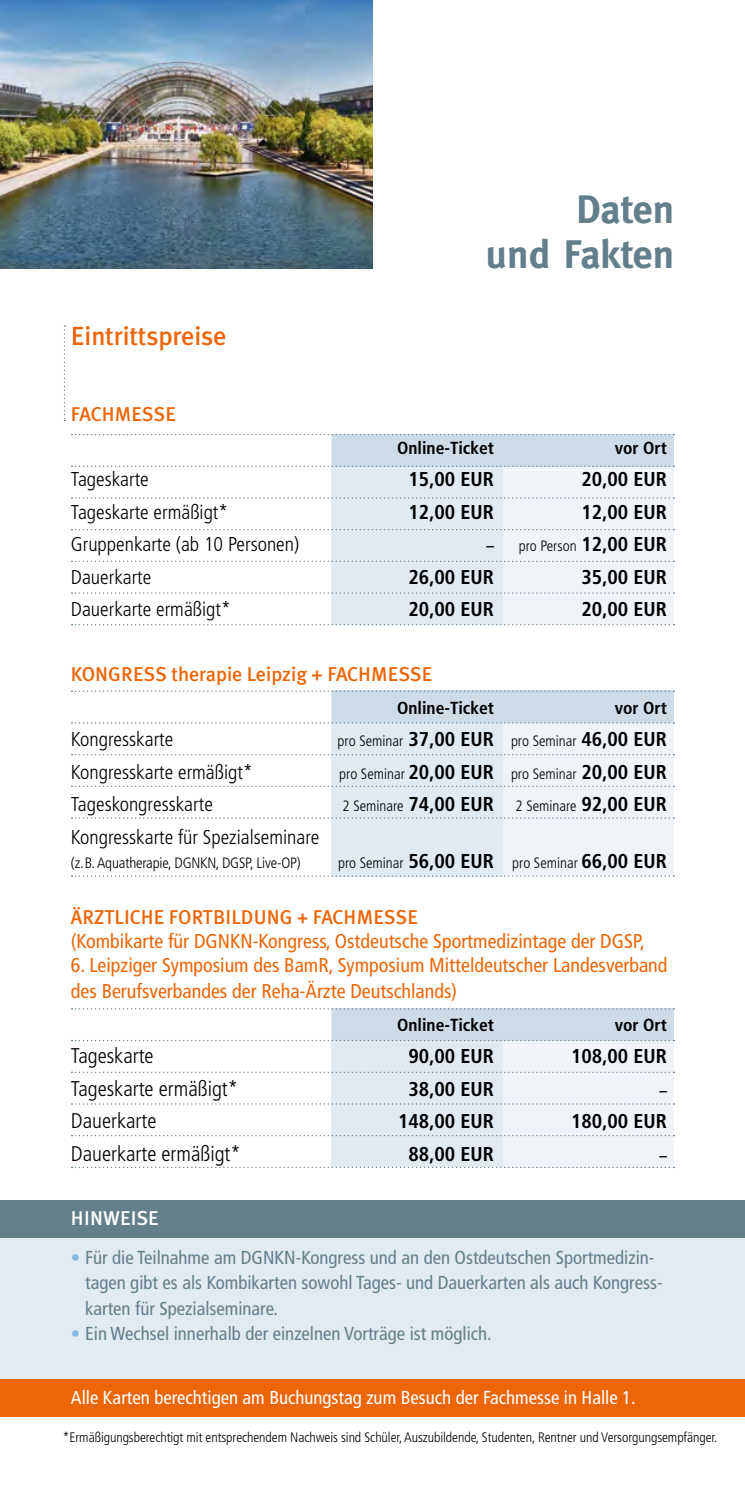
<style>
.page{position:relative;width:745px;height:1489px;background:#fff}
.page>*{position:absolute;margin:0;border:0;box-sizing:border-box;transform-origin:0 0}
.t1{font:700 40px/45.5px "Meta Plus";color:#637f8c;text-align:right}
.t2{font:500 26.25px "Meta Plus";letter-spacing:-.005em;color:#ec6608}
.t3{font:300 condensed 21.25px "Frutiger";color:#000}
.t4{font:condensed 20px/25.5px "Frutiger";color:#ec6608}
.t5{font:300 condensed 20px "Frutiger";color:#000}
.t6{font:700 condensed 20px "Frutiger";color:#000}
.t7{font:500 20px "Meta Plus";color:#ec6608}
.t8{font:500 20px "Meta Plus";letter-spacing:.01em;color:#fff}
.t9{font:condensed 18.75px/25.5px "Frutiger";color:#637f8c}
.t10{font:condensed 18.75px "Frutiger";color:#fff}
.t11{font:700 condensed 17.5px "Frutiger";color:#000}
.t12{font:300 condensed 15px "Frutiger";color:#000}
.t13{font:700 condensed 15px "Frutiger";color:#000}
.t14{font:300 condensed 13.75px "Frutiger";letter-spacing:-.005em;color:#000}
.s1{font-weight:700}
.s2{font-weight:700;font-size:20px}
.s3{font-weight:300;color:#85b9e5}
</style>
<div class="page">
<div style="left:331px;top:1008px;width:171px;height:159px;background:#e0eaf0"></div>
<div style="left:502px;top:1009px;width:171px;height:158px;background:#f0f4f8"></div>
<div style="left:331px;top:1008px;width:342px;height:32px;background:#cddce6"></div>
<svg style="left:71px;top:1071px;width:603px;height:1px"></svg>
<svg style="left:71px;top:1039px;width:603px;height:2px"></svg>
<svg style="left:71px;top:1008px;width:603px;height:1px"></svg>
<svg style="left:71px;top:1103px;width:603px;height:1px"></svg>
<svg style="left:71px;top:1134px;width:603px;height:2px"></svg>
<svg style="left:71px;top:1166px;width:603px;height:1px"></svg>
<div style="left:331px;top:692px;width:171px;height:184px;background:#e0eaf0"></div>
<div style="left:502px;top:691px;width:171px;height:185px;background:#f0f4f8"></div>
<div style="left:331px;top:691px;width:342px;height:32px;background:#cddce6"></div>
<svg style="left:71px;top:754px;width:603px;height:1px"></svg>
<svg style="left:71px;top:722px;width:603px;height:1px"></svg>
<svg style="left:71px;top:690px;width:603px;height:1px"></svg>
<svg style="left:71px;top:785px;width:603px;height:2px"></svg>
<svg style="left:71px;top:817px;width:603px;height:1px"></svg>
<svg style="left:71px;top:875px;width:603px;height:1px"></svg>
<img style="left:0;top:0;width:372px;height:268px">
<div style="left:0;top:1206px;width:744px;height:210px;background:#e1ebf1"></div>
<div style="left:0;top:1200px;width:744px;height:37px;background:#637f8c"></div>
<div style="left:0;top:1378px;width:744px;height:38px;background:#ec6608"></div>
<svg style="left:64px;top:325px;width:1px;height:96px"></svg>
<div style="left:331px;top:435px;width:171px;height:189px;background:#e0eaf0"></div>
<div style="left:502px;top:435px;width:171px;height:189px;background:#f0f4f8"></div>
<div style="left:331px;top:434px;width:342px;height:32px;background:#cddce6"></div>
<svg style="left:71px;top:497px;width:603px;height:1px"></svg>
<svg style="left:71px;top:465px;width:603px;height:2px"></svg>
<svg style="left:71px;top:434px;width:603px;height:1px"></svg>
<svg style="left:71px;top:529px;width:603px;height:1px"></svg>
<svg style="left:71px;top:560px;width:603px;height:2px"></svg>
<svg style="left:71px;top:592px;width:603px;height:1px"></svg>
<svg style="left:71px;top:624px;width:603px;height:1px"></svg>
<h2 class="t2" style="left:71px;top:320px;width:157px">Eintrittspreise</h2>
<p class="t7" style="left:71px;top:402px;width:106px">FACHMESSE</p>
<h1 class="t1" style="left:485px;top:186px;width:190px">Daten<br>und Fakten</h1>
<p class="t11" style="left:397px;top:437px;width:98px">Online-Ticket</p>
<p class="t11" style="left:614px;top:437px;width:54px">vor Ort</p>
<p class="t5" style="left:71px;top:468px;width:79px">Tageskarte</p>
<p class="t6" style="left:408px;top:467px;width:87px">15,00 EUR</p>
<p class="t6" style="left:581px;top:467px;width:87px">20,00 EUR</p>
<p class="t5" style="left:71px;top:500px;width:159px">Tageskarte ermäßigt*</p>
<p class="t6" style="left:408px;top:500px;width:87px">12,00 EUR</p>
<p class="t6" style="left:581px;top:500px;width:87px">12,00 EUR</p>
<p class="t5" style="left:71px;top:533px;width:230px">Gruppenkarte (ab 10 Personen)</p>
<p class="t12" style="left:486px;top:537px;width:182px"><span class="s1">–</span> pro Person <span class="s2">12,00 EUR</span></p>
<p class="t5" style="left:71px;top:565px;width:82px">Dauerkarte</p>
<p class="t6" style="left:408px;top:565px;width:87px">26,00 EUR</p>
<p class="t6" style="left:581px;top:565px;width:87px">35,00 EUR</p>
<p class="t5" style="left:71px;top:598px;width:161px">Dauerkarte ermäßigt*</p>
<p class="t6" style="left:408px;top:597px;width:87px">20,00 EUR</p>
<p class="t6" style="left:581px;top:597px;width:87px">20,00 EUR</p>
<p class="t7" style="left:71px;top:662px;width:363px">KONGRESS therapie Leipzig + FACHMESSE</p>
<p class="t11" style="left:397px;top:697px;width:98px">Online-Ticket</p>
<p class="t11" style="left:614px;top:697px;width:54px">vor Ort</p>
<p class="t5" style="left:71px;top:728px;width:104px">Kongresskarte</p>
<p class="t12" style="left:337px;top:732px;width:330px">pro Seminar <span class="s2">37,00 EUR</span> pro Seminar <span class="s2">46,00 EUR</span></p>
<p class="t5" style="left:71px;top:760px;width:183px">Kongresskarte ermäßigt*</p>
<p class="t12" style="left:339px;top:765px;width:329px">pro Seminar <span class="s2">20,00 EUR</span> pro Seminar <span class="s2">20,00 EUR</span></p>
<p class="t5" style="left:71px;top:793px;width:143px">Tageskongresskarte</p>
<p class="t12" style="left:342px;top:797px;width:326px">2 Seminare <span class="s2">74,00 EUR</span> 2 Seminare <span class="s2">92,00 EUR</span></p>
<p class="t5" style="left:71px;top:825px;width:250px">Kongresskarte für Spezialseminare</p>
<p class="t12" style="left:71px;top:854px;width:231px">(z.B. Aquatherapie, DGNKN, DGSP, Live-OP)</p>
<p class="t12" style="left:338px;top:854px;width:330px">pro Seminar <span class="s2">56,00 EUR</span> pro Seminar <span class="s2">66,00 EUR</span></p>
<p class="t7" style="left:71px;top:905px;width:348px">ÄRZTLICHE FORTBILDUNG + FACHMESSE</p>
<p class="t4" style="left:71px;top:928px;width:575px">(Kombikarte für DGNKN-Kongress, Ostdeutsche Sportmedizintage der DGSP,</p>
<p class="t4" style="left:71px;top:952px;width:597px">6. Leipziger Symposium des BamR, Symposium Mitteldeutscher Landesverband des Berufsverbandes der Reha-Ärzte Deutschlands)</p>
<p class="t11" style="left:397px;top:1013px;width:98px">Online-Ticket</p>
<p class="t11" style="left:614px;top:1013px;width:54px">vor Ort</p>
<p class="t3" style="left:71px;top:1043px;width:84px">Tageskarte</p>
<p class="t6" style="left:408px;top:1044px;width:87px">90,00 EUR</p>
<p class="t6" style="left:570px;top:1044px;width:97px">108,00 EUR</p>
<p class="t3" style="left:71px;top:1076px;width:168px">Tageskarte ermäßigt*</p>
<p class="t6" style="left:408px;top:1076px;width:87px">38,00 EUR</p>
<p class="t13" style="left:659px;top:1081px;width:9px">–</p>
<p class="t3" style="left:71px;top:1108px;width:87px">Dauerkarte</p>
<p class="t6" style="left:398px;top:1109px;width:97px">148,00 EUR</p>
<p class="t6" style="left:570px;top:1109px;width:97px">180,00 EUR</p>
<p class="t3" style="left:71px;top:1141px;width:171px">Dauerkarte ermäßigt*</p>
<p class="t6" style="left:408px;top:1141px;width:87px">88,00 EUR</p>
<p class="t13" style="left:659px;top:1146px;width:9px">–</p>
<p class="t8" style="left:71px;top:1206px;width:89px">HINWEISE</p>
<p class="t9" style="left:85px;top:1244px;width:578px;text-indent:-14px"><span class="s3">•</span> Für die Teilnahme am DGNKN-Kongress und an den Ostdeutschen Sportmedizin&shy;tagen gibt es als Kombikarten sowohl Tages- und Dauerkarten als auch Kongress&shy;karten für Spezialseminare.</p>
<p class="t9" style="left:71px;top:1320px;width:422px"><span class="s3">•</span> Ein Wechsel innerhalb der einzelnen Vorträge ist möglich.</p>
<p class="t10" style="left:71px;top:1386px;width:566px">Alle Karten berechtigen am Buchungstag zum Besuch der Fachmesse in Halle 1.</p>
<p class="t14" style="left:63px;top:1429px;width:655px">*Ermäßigungsberechtigt mit entsprechendem Nachweis sind Schüler, Auszubildende, Studenten, Rentner und Versorgungsempfänger.</p>
</div>
